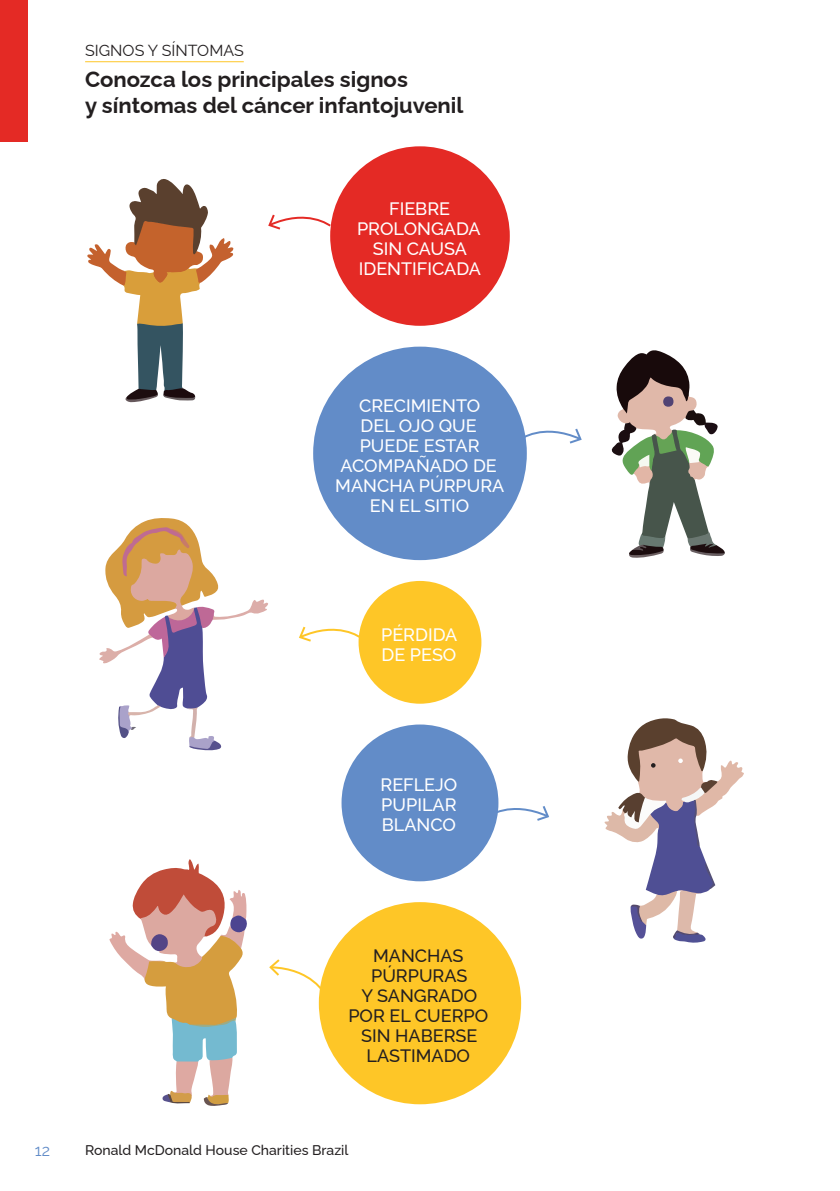
<style>
.page{position:relative;width:840px;height:1191px;background:#fff}
.page>*{position:absolute;margin:0;border:0;box-sizing:border-box;transform-origin:0 0}
.t1{font:700 22px/26px "Raleway";color:#231f20}
.t2{font:500 18px/20px "Raleway";color:#fff;text-align:center}
.t3{font:500 18px/20px "Raleway";color:#231f20;text-align:center}
.t4{font:16px "Raleway";color:#231f20}
.t5{font:16px "Raleway";color:#628cc8}
.t6{font:500 14px "Raleway";color:#231f20}
</style>
<div class="page">
<div style="left:330px;top:146px;width:179px;height:180px;background:#e42a25;border-radius:50%"></div>
<div style="left:341px;top:724px;width:157px;height:157px;background:#628cc8;border-radius:50%"></div>
<div style="left:313px;top:346px;width:213px;height:214px;background:#628cc8;border-radius:50%"></div>
<div style="left:358px;top:581px;width:123px;height:122px;background:#fec627;border-radius:50%"></div>
<div style="left:318px;top:902px;width:203px;height:202px;background:#fec627;border-radius:50%"></div>
<svg style="left:268px;top:214px;width:64px;height:17px"></svg>
<svg style="left:299px;top:622px;width:63px;height:21px"></svg>
<svg style="left:269px;top:959px;width:58px;height:37px"></svg>
<svg style="left:522px;top:422px;width:60px;height:23px"></svg>
<svg style="left:496px;top:799px;width:53px;height:23px"></svg>
<svg style="left:87px;top:179px;width:146px;height:223px"></svg>
<svg style="left:611px;top:350px;width:113px;height:208px"></svg>
<svg style="left:99px;top:518px;width:169px;height:233px"></svg>
<svg style="left:109px;top:859px;width:138px;height:247px"></svg>
<svg style="left:604px;top:718px;width:139px;height:225px"></svg>
<div style="left:0;top:0;width:28px;height:142px;background:#e42a25"></div>
<hr style="left:85px;top:61px;width:159px;height:1px;background:#fec627">
<p class="t4" style="left:85px;top:37px;width:160px">SIGNOS Y SÍNTOMAS</p>
<p class="t1" style="left:85px;top:64px;width:379px">Conozca los principales signos<br>y síntomas del cáncer infantojuvenil</p>
<p class="t2" style="left:357px;top:196px;width:125px">FIEBRE<br>PROLONGADA<br>SIN CAUSA<br>IDENTIFICADA</p>
<p class="t2" style="left:335px;top:393px;width:171px">CRECIMIENTO<br>DEL OJO QUE<br>PUEDE ESTAR<br>ACOMPAÑADO DE<br>MANCHA PÚRPURA<br>EN EL SITIO</p>
<p class="t2" style="left:381px;top:622px;width:78px;text-align:left">PÉRDIDA<br>DE PESO</p>
<p class="t2" style="left:380px;top:773px;width:78px;text-align:justify">REFLEJO PUPILAR BLANCO</p>
<p class="t3" style="left:348px;top:943px;width:141px">MANCHAS<br>PÚRPURAS<br>Y SANGRADO<br>POR EL CUERPO<br>SIN HABERSE<br>LASTIMADO</p>
<p class="t5" style="left:35px;top:1137px;width:17px">12</p>
<p class="t6" style="left:85px;top:1138px;width:265px">Ronald McDonald House Charities Brazil</p>
</div>
